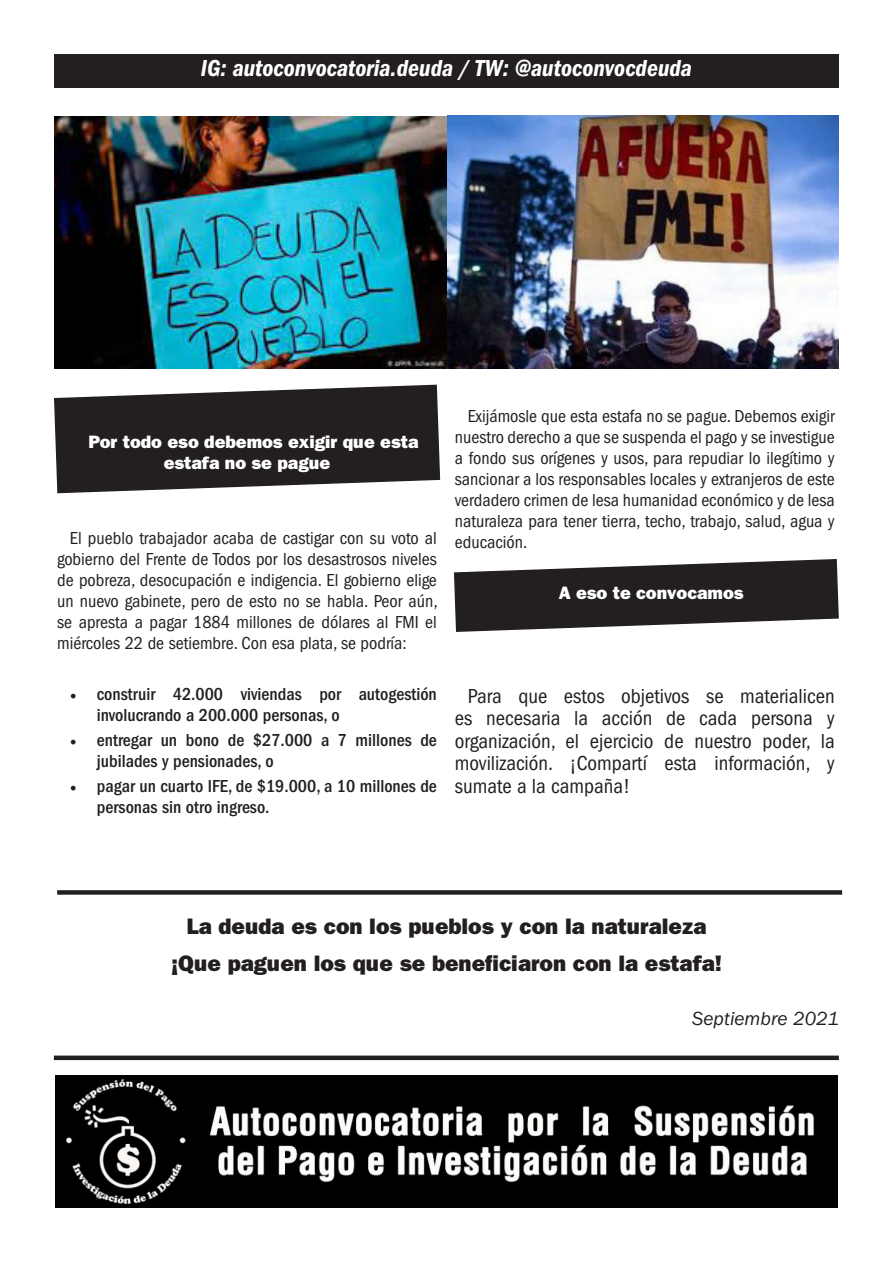
<style>
.page{position:relative;width:893px;height:1263px;background:#fff}
.page>*{position:absolute;margin:0;border:0;box-sizing:border-box;transform-origin:0 0}
.t1{font:24px "ITC Franklin Gothic Std Dm Cd It";color:#fff}
.t2{font:22.5px "ITC Franklin Gothic Std Hvy";color:#231f20}
.t3{font:condensed 21px/22.5px "ITC Franklin Gothic Std";color:#231f20;text-align:justify}
.t4{font:italic 19.5px "ITC Franklin Gothic Std";color:#231f20}
.t5{font:condensed 18px/21px "ITC Franklin Gothic Std";color:#231f20;text-align:justify}
.t6{font:500 condensed 18px/21px "ITC Franklin Gothic Std";color:#231f20}
.t7{font:18px/21px "ITC Franklin Gothic Std Hvy";color:#fff}
.s1{font-family:"Minion Pro";font-weight:400;font-stretch:normal}
</style>
<div class="page">
<svg style="left:454px;top:559px;width:385px;height:73px"></svg>
<svg style="left:54px;top:384px;width:387px;height:110px;background:#423e3f"></svg>
<div style="left:54px;top:54px;width:785px;height:33px;background:#231f20"></div>
<img style="left:55px;top:1075px;width:783px;height:132px">
<img style="left:54px;top:117px;width:392px;height:252px">
<img style="left:448px;top:116px;width:391px;height:253px">
<div style="left:57px;top:890px;width:785px;height:5px;background:#231f20"></div>
<div style="left:54px;top:1055px;width:785px;height:5px;background:#231f20"></div>
<p class="t1" style="left:201px;top:55px;width:492px">IG: autoconvocatoria.deuda / TW: @autoconvocdeuda</p>
<p class="t7" style="left:164px;top:431px;width:256px;text-indent:-75px">Por todo eso debemos exigir que esta estafa no se pague</p>
<p class="t5" style="left:57px;top:528px;width:382px;text-indent:13px">El pueblo trabajador acaba de castigar con su voto al gobierno del Frente de Todos por los desastrosos niveles de pobreza, desocupación e indigencia. El gobierno elige un nuevo gabinete, pero de esto no se habla. Peor aún, se apresta a pagar 1884 millones de dólares al FMI el miércoles 22 de setiembre. Con esa plata, se podría:</p>
<p class="t6" style="left:97px;top:683px;width:341px;text-indent:-27px"><span class="s1">•</span> construir 42.000 viviendas por autogestión involucrando a 200.000 personas, o</p>
<p class="t6" style="left:97px;top:730px;width:341px;text-indent:-27px"><span class="s1">•</span> entregar un bono de $27.000 a 7 millones de jubilades y pensionades, o</p>
<p class="t6" style="left:97px;top:776px;width:342px;text-indent:-27px"><span class="s1">•</span> pagar un cuarto IFE, de $19.000, a 10 millones de personas sin otro ingreso.</p>
<p class="t5" style="left:455px;top:406px;width:381px;text-indent:13px">Exijámosle que esta estafa no se pague. Debemos exigir nuestro derecho a que se suspenda el pago y se investigue a fondo sus orígenes y usos, para repudiar lo ilegítimo y sancionar a los responsables locales y extranjeros de este verdadero crimen de lesa humanidad económico y de lesa naturaleza para tener tierra, techo, trabajo, salud, agua y educación.</p>
<p class="t7" style="left:559px;top:582px;width:186px">A eso te convocamos</p>
<p class="t3" style="left:455px;top:685px;width:381px;text-indent:13px">Para que estos objetivos se materialicen es necesaria la acción de cada persona y organización, el ejercicio de nuestro poder, la movilización. ¡Compartí esta información, y sumate a la campaña!</p>
<p class="t2" style="left:187px;top:913px;width:521px">La deuda es con los pueblos y con la naturaleza</p>
<p class="t2" style="left:171px;top:950px;width:552px">¡Que paguen los que se beneficiaron con la estafa!</p>
<p class="t4" style="left:692px;top:1008px;width:148px">Septiembre 2021</p>
</div>
